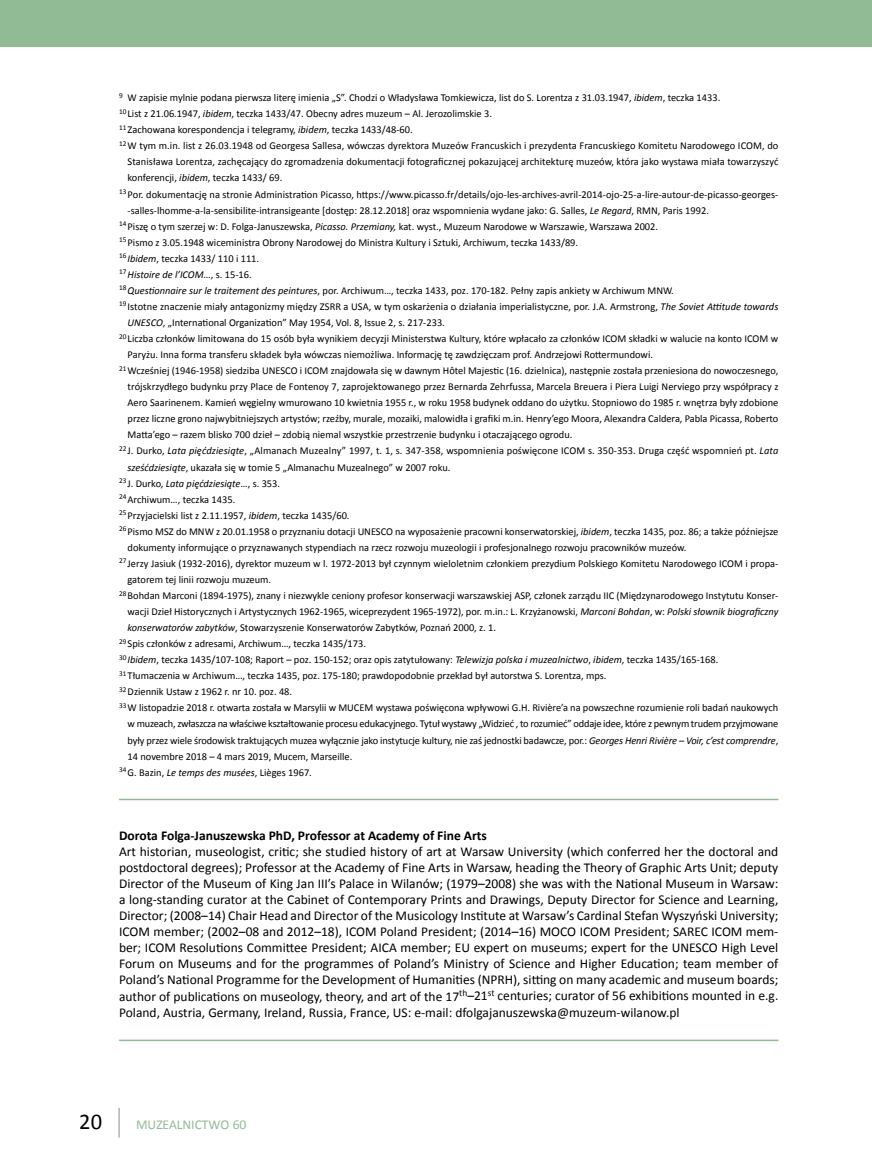
<style>
.page{position:relative;width:872px;height:1170px;background:#fff}
.page>*{position:absolute;margin:0;border:0;box-sizing:border-box;transform-origin:0 0}
.t1{font:22.5px "Calibri";color:#000}
.t2{font:13.5px/16px "Calibri";color:#000;text-align:justify}
.t3{font:700 13.5px "Calibri";color:#000}
.t4{font:13.5px "Calibri";color:#90bb94}
.t5{font:10.5px "Calibri";color:#000}
.t6{font:10.5px "Calibri";letter-spacing:-.02em;color:#000}
.t7{font:italic 10.5px "Calibri";color:#000}
.s1{font-style:italic}
.s2{font-style:normal}
</style>
<div class="page">
<hr style="left:118px;top:1107px;width:2px;height:30px;background:#b3b2b2">
<div style="left:0;top:0;width:872px;height:47px;background:#90bb94"></div>
<hr style="left:119px;top:798px;width:659px;height:2px;background:#90bb94">
<hr style="left:119px;top:1039px;width:659px;height:1px;background:#90bb94">
<p class="t5" style="left:119px;top:91px;width:602px"><sup>9</sup> W zapisie mylnie podana pierwsza literę imienia „S”. Chodzi o Władysława Tomkiewicza, list do S. Lorentza z 31.03.1947, <span class="s1">ibidem</span>, teczka 1433.</p>
<p class="t5" style="left:119px;top:107px;width:374px"><sup>10</sup> List z 21.06.1947, <span class="s1">ibidem</span>, teczka 1433/47. Obecny adres muzeum – Al. Jerozolimskie 3.</p>
<p class="t5" style="left:119px;top:123px;width:295px"><sup>11</sup> Zachowana korespondencja i telegramy, <span class="s1">ibidem</span>, teczka 1433/48-60.</p>
<p class="t5" style="left:119px;top:139px;width:661px"><sup>12</sup>W tym m.in. list z 26.03.1948 od Georgesa Sallesa, wówczas dyrektora Muzeów Francuskich i prezydenta Francuskiego Komitetu Narodowego ICOM, do</p>
<p class="t5" style="left:128px;top:155px;width:652px">Stanisława Lorentza, zachęcający do zgromadzenia dokumentacji fotograficznej pokazującej architekturę muzeów, która jako wystawa miała towarzyszyć</p>
<p class="t5" style="left:128px;top:171px;width:156px">konferencji, <span class="s1">ibidem</span>, teczka 1433/ 69.</p>
<p class="t5" style="left:119px;top:187px;width:661px"><sup>13</sup>Por. dokumentację na stronie Administration Picasso, https://www.picasso.fr/details/ojo-les-archives-avril-2014-ojo-25-a-lire-autour-de-picasso-georges-</p>
<p class="t5" style="left:128px;top:203px;width:583px">-salles-lhomme-a-la-sensibilite-intransigeante [dostęp: 28.12.2018] oraz wspomnienia wydane jako: G. Salles, <span class="s1">Le Regard</span>, RMN, Paris 1992.</p>
<p class="t5" style="left:119px;top:219px;width:540px"><sup>14</sup> Piszę o tym szerzej w: D. Folga-Januszewska, <span class="s1">Picasso. Przemiany,</span> kat. wyst., Muzeum Narodowe w Warszawie, Warszawa 2002.</p>
<p class="t5" style="left:119px;top:235px;width:460px"><sup>15</sup> Pismo z 3.05.1948 wiceministra Obrony Narodowej do Ministra Kultury i Sztuki, Archiwum, teczka 1433/89.</p>
<p class="t5" style="left:119px;top:251px;width:142px"><sup>16</sup> <span class="s1">Ibidem</span>, teczka 1433/ 110 i 111.</p>
<p class="t7" style="left:119px;top:267px;width:134px"><sup>17</sup> Histoire de l’ICOM<span class="s2">…, s. 15-16.</span></p>
<p class="t5" style="left:119px;top:284px;width:556px"><sup>18</sup> <span class="s1">Questionnaire sur le traitement des peintures</span>, por. Archiwum…, teczka 1433, poz. 170-182. Pełny zapis ankiety w Archiwum MNW.</p>
<p class="t5" style="left:119px;top:300px;width:661px"><sup>19</sup> Istotne znaczenie miały antagonizmy między ZSRR a USA, w tym oskarżenia o działania imperialistyczne, por. J.A. Armstrong, <span class="s1">The Soviet Attitude towards</span></p>
<p class="t5" style="left:128px;top:316px;width:319px"><span class="s1">UNESCO</span>, „International Organization” May 1954, Vol. 8, Issue 2, s. 217-233.</p>
<p class="t5" style="left:119px;top:332px;width:660px"><sup>20</sup> Liczba członków limitowana do 15 osób była wynikiem decyzji Ministerstwa Kultury, które wpłacało za członków ICOM składki w walucie na konto ICOM w</p>
<p class="t5" style="left:128px;top:348px;width:527px">Paryżu. Inna forma transferu składek była wówczas niemożliwa. Informację tę zawdzięczam prof. Andrzejowi Rottermundowi.</p>
<p class="t5" style="left:119px;top:364px;width:660px"><sup>21</sup> Wcześniej (1946-1958) siedziba UNESCO i ICOM znajdowała się w dawnym Hôtel Majestic (16. dzielnica), następnie została przeniesiona do nowoczesnego,</p>
<p class="t5" style="left:128px;top:380px;width:652px">trójskrzydłego budynku przy Place de Fontenoy 7, zaprojektowanego przez Bernarda Zehrfussa, Marcela Breuera i Piera Luigi Nerviego przy współpracy z</p>
<p class="t5" style="left:128px;top:396px;width:652px">Aero Saarinenem. Kamień węgielny wmurowano 10 kwietnia 1955 r., w roku 1958 budynek oddano do użytku. Stopniowo do 1985 r. wnętrza były zdobione</p>
<p class="t5" style="left:128px;top:412px;width:652px">przez liczne grono najwybitniejszych artystów; rzeźby, murale, mozaiki, malowidła i grafiki m.in. Henry’ego Moora, Alexandra Caldera, Pabla Picassa, Roberto</p>
<p class="t5" style="left:128px;top:428px;width:446px">Matta’ego – razem blisko 700 dzieł – zdobią niemal wszystkie przestrzenie budynku i otaczającego ogrodu.</p>
<p class="t5" style="left:119px;top:444px;width:661px"><sup>22</sup> J. Durko, <span class="s1">Lata pięćdziesiąte</span>, „Almanach Muzealny” 1997, t. 1, s. 347-358, wspomnienia poświęcone ICOM s. 350-353. Druga część wspomnień pt. <span class="s1">Lata</span></p>
<p class="t5" style="left:128px;top:460px;width:324px"><span class="s1">sześćdziesiąte</span>, ukazała się w tomie 5 „Almanachu Muzealnego” w 2007 roku.</p>
<p class="t7" style="left:119px;top:476px;width:162px"><sup>23</sup> <span class="s2">J. Durko,</span> Lata pięćdziesiąte<span class="s2">…, s. 353.</span></p>
<p class="t5" style="left:119px;top:492px;width:118px"><sup>24</sup> Archiwum…, teczka 1435.</p>
<p class="t5" style="left:119px;top:508px;width:232px"><sup>25</sup> Przyjacielski list z 2.11.1957, <span class="s1">ibidem</span>, teczka 1435/60.</p>
<p class="t5" style="left:119px;top:524px;width:661px"><sup>26</sup> Pismo MSZ do MNW z 20.01.1958 o przyznaniu dotacji UNESCO na wyposażenie pracowni konserwatorskiej, <span class="s1">ibidem</span>, teczka 1435, poz. 86; a także późniejsze</p>
<p class="t5" style="left:128px;top:540px;width:560px">dokumenty informujące o przyznawanych stypendiach na rzecz rozwoju muzeologii i profesjonalnego rozwoju pracowników muzeów.</p>
<p class="t5" style="left:119px;top:556px;width:661px"><sup>27</sup> Jerzy Jasiuk (1932-2016), dyrektor muzeum w l. 1972-2013 był czynnym wieloletnim członkiem prezydium Polskiego Komitetu Narodowego ICOM i propa-</p>
<p class="t5" style="left:128px;top:572px;width:145px">gatorem tej linii rozwoju muzeum.</p>
<p class="t5" style="left:119px;top:589px;width:661px"><sup>28</sup> Bohdan Marconi (1894-1975), znany i niezwykle ceniony profesor konserwacji warszawskiej ASP, członek zarządu IIC (Międzynarodowego Instytutu Konser-</p>
<p class="t5" style="left:128px;top:605px;width:652px">wacji Dzieł Historycznych i Artystycznych 1962-1965, wiceprezydent 1965-1972), por. m.in.: L. Krzyżanowski, <span class="s1">Marconi Bohdan</span>, w: <span class="s1">Polski słownik biograficzny</span></p>
<p class="t5" style="left:128px;top:621px;width:370px"><span class="s1">konserwatorów zabytków</span>, Stowarzyszenie Konserwatorów Zabytków, Poznań 2000, z. 1.</p>
<p class="t5" style="left:119px;top:637px;width:248px"><sup>29</sup> Spis członków z adresami, Archiwum…, teczka 1435/173.</p>
<p class="t5" style="left:119px;top:653px;width:601px"><sup>30</sup> <span class="s1">Ibidem</span>, teczka 1435/107-108; Raport – poz. 150-152; oraz opis zatytułowany: <span class="s1">Telewizja polska i muzealnictwo</span>, <span class="s1">ibidem</span>, teczka 1435/165-168.</p>
<p class="t5" style="left:119px;top:669px;width:489px"><sup>31</sup> Tłumaczenia w Archiwum…, teczka 1435, poz. 175-180; prawdopodobnie przekład był autorstwa S. Lorentza, mps.</p>
<p class="t5" style="left:119px;top:685px;width:175px"><sup>32</sup> Dziennik Ustaw z 1962 r. nr 10. poz. 48.</p>
<p class="t5" style="left:119px;top:701px;width:660px"><sup>33</sup> W listopadzie 2018 r. otwarta została w Marsylii w MUCEM wystawa poświęcona wpływowi G.H. Rivière’a na powszechne rozumienie roli badań naukowych</p>
<p class="t6" style="left:128px;top:717px;width:652px">w muzeach, zwłaszcza na właściwe kształtowanie procesu edukacyjnego. Tytuł wystawy „Widzieć , to rozumieć” oddaje idee, które z pewnym trudem przyjmowane</p>
<p class="t5" style="left:128px;top:733px;width:652px">były przez wiele środowisk traktujących muzea wyłącznie jako instytucje kultury, nie zaś jednostki badawcze, por.: <span class="s1">Georges Henri Rivière – Voir, c’est comprendre</span>,</p>
<p class="t5" style="left:128px;top:749px;width:226px">14 novembre 2018 – 4 mars 2019, Mucem, Marseille.</p>
<p class="t5" style="left:119px;top:765px;width:194px"><sup>34</sup> G. Bazin, <span class="s1">Le temps des musées</span>, Lièges 1967.</p>
<p class="t3" style="left:119px;top:826px;width:369px">Dorota Folga-Januszewska PhD, Professor at Academy of Fine Arts</p>
<p class="t2" style="left:119px;top:843px;width:661px">Art historian, museologist, critic; she studied history of art at Warsaw University (which conferred her the doctoral and postdoctoral degrees); Professor at the Academy of Fine Arts in Warsaw, heading the Theory of Graphic Arts Unit; deputy Director of the Museum of King Jan III’s Palace in Wilanów; (1979–2008) she was with the National Museum in Warsaw: a long-standing curator at the Cabinet of Contemporary Prints and Drawings, Deputy Director for Science and Learning, Director; (2008–14) Chair Head and Director of the Musicology Institute at Warsaw’s Cardinal Stefan Wyszyński University; ICOM member; (2002–08 and 2012–18), ICOM Poland President; (2014–16) MOCO ICOM President; SAREC ICOM mem&shy;ber; ICOM Resolutions Committee President; AICA member; EU expert on museums; expert for the UNESCO High Level Forum on Museums and for the programmes of Poland’s Ministry of Science and Higher Education; team member of Poland’s National Programme for the Development of Humanities (NPRH), sitting on many academic and museum boards; author of publications on museology, theory, and art of the 17<sup>th</sup>–21<sup>st</sup> centuries; curator of 56 exhibitions mounted in e.g.<br>Poland, Austria, Germany, Ireland, Russia, France, US: e-mail: dfolgajanuszewska@muzeum-wilanow.pl</p>
<h1 class="t1" style="left:79px;top:1107px;width:24px">20</h1>
<p class="t4" style="left:136px;top:1115px;width:112px">MUZEALNICTWO 60</p>
</div>
